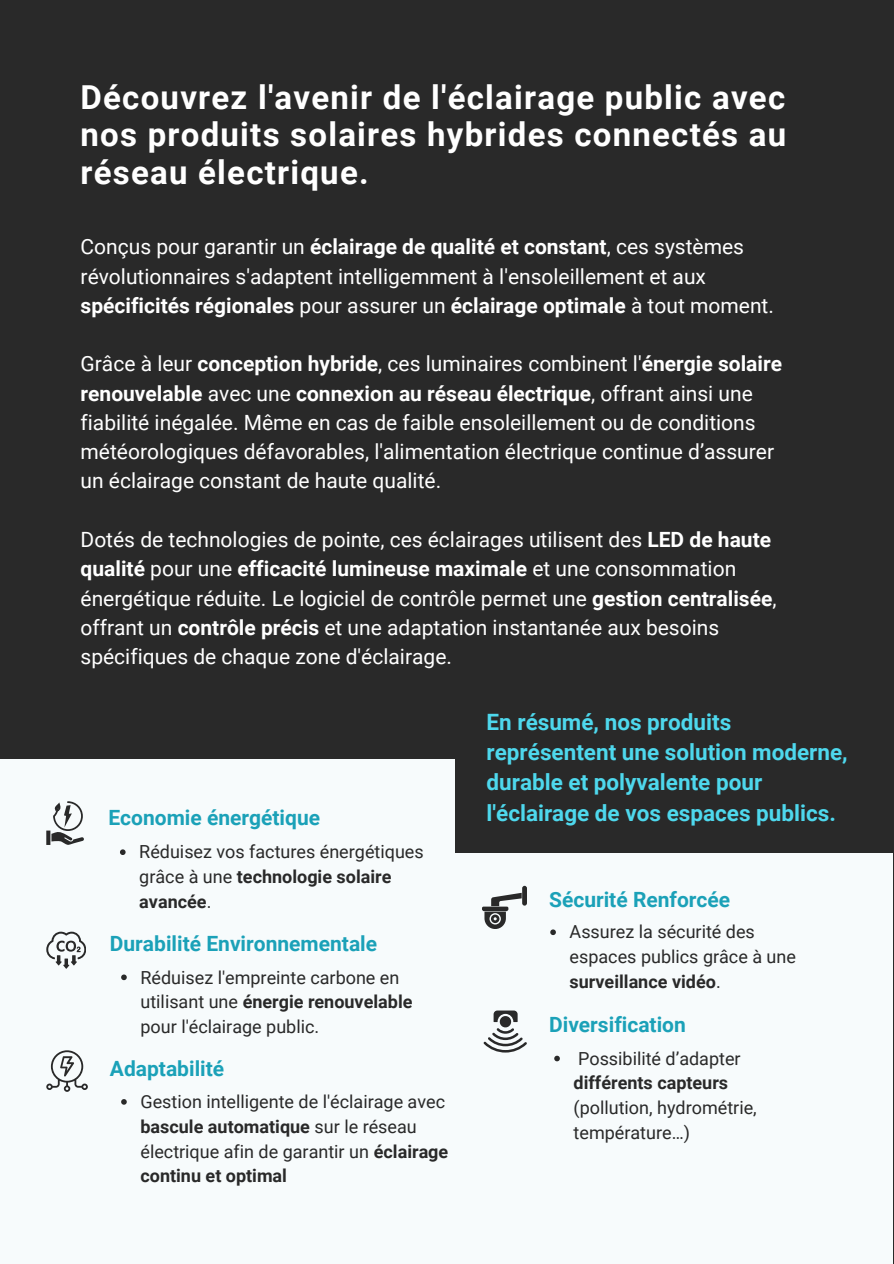
<style>
.page{position:relative;width:894px;height:1264px;background:#fff}
.page>*{position:absolute;margin:0;border:0;box-sizing:border-box;transform-origin:0 0}
.t1{font:700 33px/37.2px "Roboto";letter-spacing:.035em;color:#fff;text-align:justify}
.t2{font:700 22.5px/30.3px "Roboto";color:#4ed8ed}
.t3{font:21px/29.2px "Roboto";color:#fff}
.t4{font:700 21px "Roboto";color:#1ba1b8}
.t5{font:18px/24.8px "Roboto";color:#292929}
.s1{font-weight:700}
</style>
<div class="page">
<div style="left:0;top:0;width:893px;height:1263px;background:#292929"></div>
<div style="left:0;top:759px;width:892px;height:504px;background:#f7fbfc"></div>
<svg style="left:46px;top:801px;width:37px;height:44px"></svg>
<svg style="left:46px;top:931px;width:40px;height:37px"></svg>
<svg style="left:46px;top:1050px;width:42px;height:41px"></svg>
<div style="left:482px;top:906px;width:26px;height:5px;background:#292929;border-radius:2px"></div>
<div style="left:522px;top:885px;width:5px;height:20px;background:#292929;border-radius:2px"></div>
<svg style="left:484px;top:893px;width:37px;height:35px"></svg>
<svg style="left:483px;top:1010px;width:44px;height:42px"></svg>
<div style="left:455px;top:749px;width:438px;height:104px;background:#292929"></div>
<svg style="left:120px;top:849px;width:5px;height:6px"></svg>
<svg style="left:121px;top:974px;width:6px;height:6px"></svg>
<svg style="left:121px;top:1099px;width:6px;height:5px"></svg>
<svg style="left:550px;top:929px;width:5px;height:6px"></svg>
<svg style="left:554px;top:1055px;width:5px;height:6px"></svg>
<p class="t1" style="left:80px;top:79px;width:706px">Découvrez l'avenir de l'éclairage public avec nos produits solaires hybrides connectés au réseau électrique.</p>
<h1 class="t3" style="left:80px;top:232px;width:694px">Conçus pour garantir un <span class="s1">éclairage de qualité et constant</span>, ces systèmes révolutionnaires s'adaptent intelligemment à l'ensoleillement et aux <span class="s1">spécificités régionales</span> pour assurer un <span class="s1">éclairage optimale</span> à tout moment.</h1>
<p class="t3" style="left:80px;top:349px;width:702px">Grâce à leur <span class="s1">conception hybride</span>, ces luminaires combinent l'<span class="s1">énergie solaire renouvelable</span> avec une <span class="s1">connexion au réseau électrique</span>, offrant ainsi une fiabilité inégalée. Même en cas de faible ensoleillement ou de conditions météorologiques défavorables, l'alimentation électrique continue d’assurer un éclairage constant de haute qualité.</p>
<p class="t3" style="left:80px;top:525px;width:697px">Dotés de technologies de pointe, ces éclairages utilisent des <span class="s1">LED de haute qualité</span> pour une <span class="s1">efficacité lumineuse maximale</span> et une consommation énergétique réduite. Le logiciel de contrôle permet une <span class="s1">gestion centralisée</span>, offrant un <span class="s1">contrôle précis</span> et une adaptation instantanée aux besoins spécifiques de chaque zone d'éclairage.</p>
<h2 class="t4" style="left:108px;top:805px;width:213px">Economie énergétique</h2>
<p class="t5" style="left:139px;top:839px;width:286px">Réduisez vos factures énergétiques grâce à une <span class="s1">technologie solaire avancée</span>.</p>
<p class="t4" style="left:110px;top:931px;width:269px">Durabilité Environnementale</p>
<p class="t5" style="left:140px;top:965px;width:273px">Réduisez l'empreinte carbone en utilisant une <span class="s1">énergie renouvelable </span>pour l'éclairage public.</p>
<p class="t4" style="left:110px;top:1056px;width:116px">Adaptabilité</p>
<h2 class="t5" style="left:140px;top:1089px;width:309px">Gestion intelligente de l'éclairage avec <span class="s1">bascule automatique</span> sur le réseau électrique afin de garantir un <span class="s1">éclairage continu et optimal</span></h2>
<p class="t2" style="left:486px;top:706px;width:362px">En résumé, nos produits représentent une solution moderne, durable et polyvalente pour l'éclairage de vos espaces publics.</p>
<p class="t4" style="left:549px;top:887px;width:182px">Sécurité Renforcée</p>
<h2 class="t5" style="left:569px;top:919px;width:228px">Assurez la sécurité des espaces publics grâce à une <span class="s1">surveillance vidéo</span>.</h2>
<p class="t4" style="left:549px;top:1012px;width:138px">Diversification</p>
<h2 class="t5" style="left:573px;top:1046px;width:185px">Possibilité d’adapter <span class="s1">différents capteurs </span>(pollution, hydrométrie, température…)</h2>
</div>
